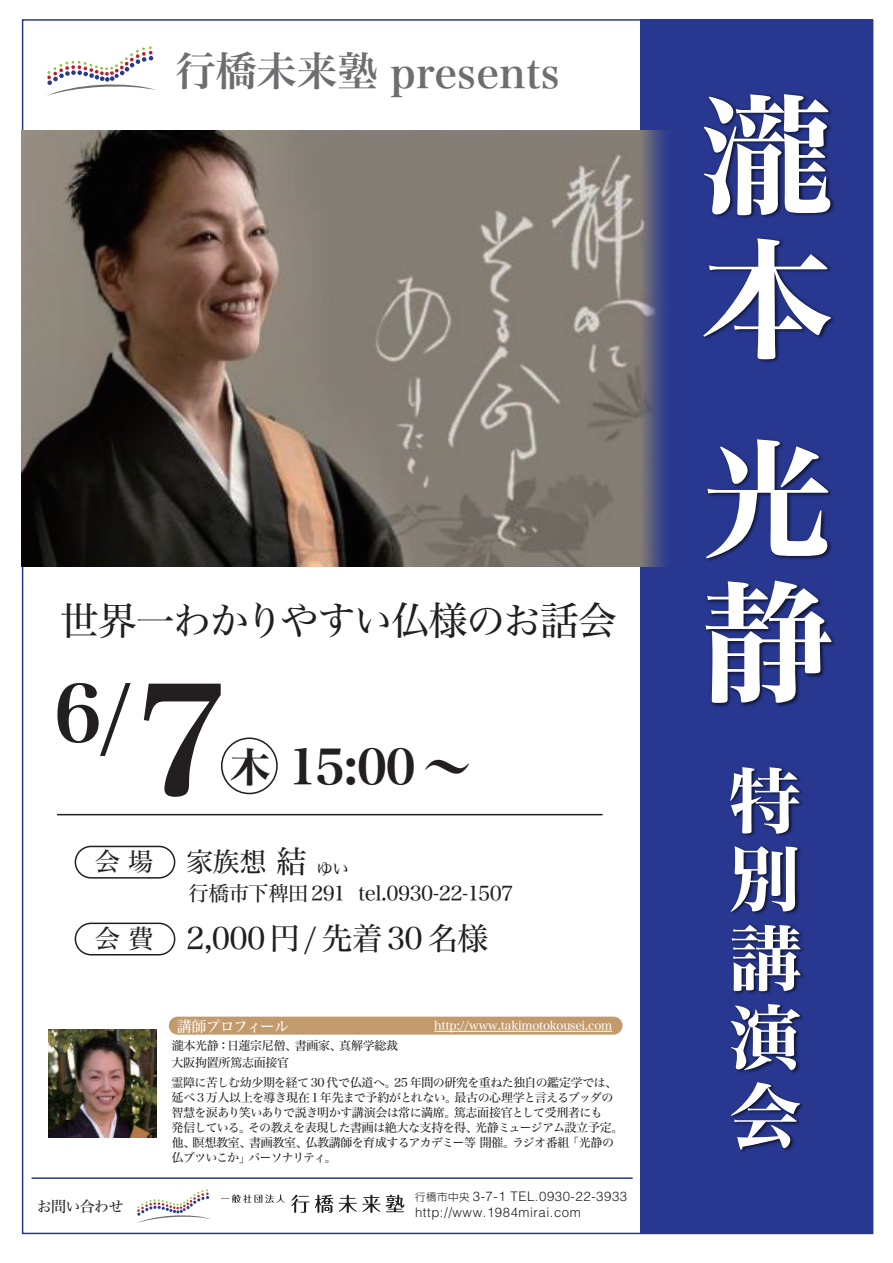
<style>
.page{position:relative;width:893px;height:1263px;background:#fff}
.page>*{position:absolute;margin:0;border:0;box-sizing:border-box;transform-origin:0 0}
.t1{font:130.5px/143.7px "Hira Min Std W7";color:#fff}
.t2{font:77.55px "Hira Min Std W7";color:#231f20}
.t3{font:71.7px/78.9px "Hira Min Std W7";color:#fff;text-align:justify}
.t4{font:48.15px "Hira Min Std W7";color:#231f20}
.t5{font:40.5px "Hira Min Pro N W6";color:#6d6e71}
.t6{font:38.7px "Hira Min Std W4";letter-spacing:-.045em;color:#231f20}
.t7{font:30.75px "Hira Min Std W4";letter-spacing:-.025em;color:#231f20}
.t8{font:27px "Hira Min Std W4";color:#231f20}
.t9{font:25.5px "Hira Min Std W4";color:#231f20}
.t10{font:20.4px "Hira Min Std W4";letter-spacing:-.03em;color:#231f20}
.t11{font:15px "Hira Min Std W4";letter-spacing:-.055em;color:#fff}
.t12{font:15px "Hira Min Std W4";letter-spacing:-.04em;color:#231f20}
.t13{font:300 13.2px/15.5px "Helvetica";letter-spacing:.04em;color:#231f20}
.t14{font:12px/15px "Hira Min Std W4";letter-spacing:-.04em;color:#231f20}
.t15{font:12px/16.5px "Hira Min Std W4";letter-spacing:-.02em;color:#231f20}
.t16{font:12px "Hira Min Std W4";letter-spacing:-.02em;color:#fff}
.s1{font-size:148.05px}
.s2{font-size:40.5px}
.s3{font-size:30.75px}
.s4{font-family:"Shin Go Pro";font-size:10.5px}
</style>
<div class="page">
<div style="left:640px;top:19px;width:233px;height:1213px;background:#283890"></div>
<img style="left:21px;top:130px;width:644px;height:437px">
<img style="left:703px;top:93px;width:132px;height:614px">
<img style="left:731px;top:767px;width:73px;height:385px">
<div style="left:169px;top:1017px;width:453px;height:18px;background:#c39a6b;border-radius:9px"></div>
<hr style="left:434px;top:1031px;width:178px;height:1px;background:#fff">
<img style="left:48px;top:1029px;width:109px;height:109px">
<svg style="left:291px;top:1195px;width:42px;height:18px"></svg>
<svg style="left:339px;top:1195px;width:65px;height:18px"></svg>
<svg style="left:221px;top:1194px;width:64px;height:9px"></svg>
<svg style="left:137px;top:1189px;width:73px;height:34px"></svg>
<div style="left:221px;top:737px;width:57px;height:57px;border:2px solid #231f20;border-radius:50%"></div>
<hr style="left:57px;top:814px;width:546px;height:1px;background:#231f20">
<hr style="left:32px;top:1177px;width:601px;height:2px;background:#283890">
<div style="left:75px;top:846px;width:100px;height:33px;border:2px solid #231f20;border-radius:16px"></div>
<div style="left:75px;top:922px;width:100px;height:33px;border:2px solid #231f20;border-radius:16px"></div>
<svg style="left:47px;top:46px;width:109px;height:50px"></svg>
<h3 class="t5" style="left:176px;top:38px;width:386px">行橋未来塾 presents</h3>
<h3 class="t6" style="left:60px;top:593px;width:558px">世界一わかりやすい仏様のお話会</h3>
<h2 class="t2" style="left:54px;top:657px;width:176px">6/<span class="s1">7</span></h2>
<h3 class="t4" style="left:230px;top:732px;width:243px"><span class="s2">木</span> 15:00 ～</h3>
<h3 class="t9" style="left:95px;top:843px;width:60px">会 場</h3>
<h3 class="t9" style="left:95px;top:920px;width:60px">会 費</h3>
<h3 class="t8" style="left:186px;top:842px;width:164px">家族想 <span class="s3">結</span> <sub>ゆい</sub></h3>
<h3 class="t10" style="left:189px;top:878px;width:326px">行橋市下稗田 291 tel.0930-22-1507</h3>
<h3 class="t7" style="left:186px;top:917px;width:304px">2,000円 / 先着 30 名様</h3>
<p class="t12" style="left:37px;top:1195px;width:88px">お問い合わせ</p>
<p class="t11" style="left:177px;top:1015px;width:114px">講師プロフィール</p>
<p class="t16" style="left:434px;top:1017px;width:179px">http://www.takimotokousei.com</p>
<p class="t15" style="left:172px;top:1037px;width:228px">瀧本光静：日蓮宗尼僧、書画家、真解学総裁大阪拘置所篤志面接官</p>
<p class="t14" style="left:172px;top:1075px;width:453px">霊障に苦しむ幼少期を経て 30 代で仏道へ。25 年間の研究を重ねた独自の鑑定学では、延べ 3 万人以上を導き現在 1 年先まで予約がとれない。最古の心理学と言えるブッダの智慧を涙あり笑いありで説き明かす講演会は常に満席。篤志面接官として受刑者にも<br>発信している。その教えを表現した書画は絶大な支持を得、光静ミュージアム設立予定。他、瞑想教室、書画教室、仏教講師を育成するアカデミー等 開催。ラジオ番組「光静の仏ブツいこか」パーソナリティ。</p>
<p class="t13" style="left:415px;top:1190px;width:214px"><span class="s4">行橋市中央</span> 3-7-1 TEL.0930-22-3933 http://www.1984mirai.com</p>
<h1 class="t1" style="left:702px;top:86px;width:196px">瀧本</h1>
<h1 class="t1" style="left:702px;top:430px;width:196px">光静</h1>
<h3 class="t3" style="left:729px;top:762px;width:109px">特別講演会</h3>
</div>
